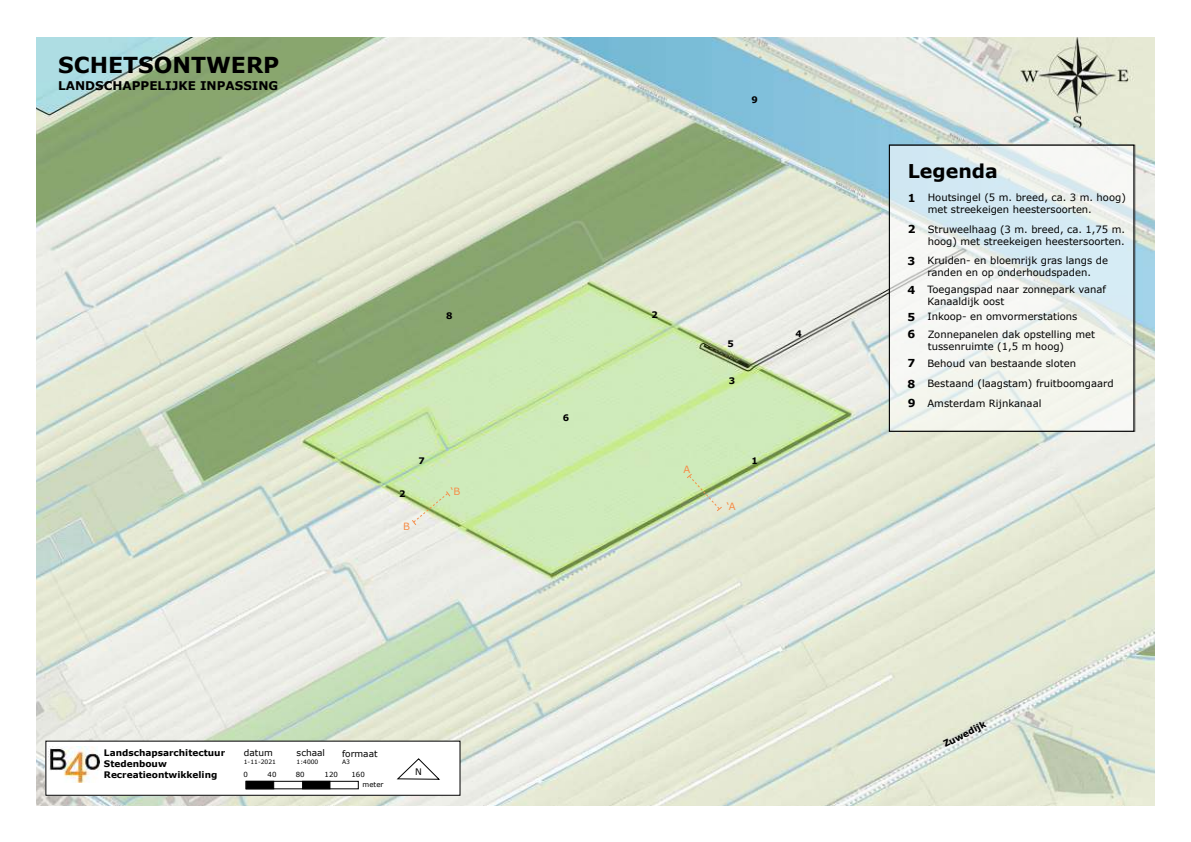
<style>
.page{position:relative;width:1191px;height:842px;background:#fff}
.page>*{position:absolute;margin:0;border:0;box-sizing:border-box;transform-origin:0 0}
.t1{font:700 22px "Verdana";color:#000}
.t2{font:700 19px "Verdana";color:#000}
.t3{font:700 12px "Verdana";color:#000}
.t4{font:700 11px "Verdana";color:#000}
.t5{font:10px/12px "Verdana";color:#000}
.t6{font:10px "Verdana";color:#f68d48}
.t7{font:700 9px/10.8px "Verdana";color:#000}
.t8{font:9px "Verdana";color:#000}
.t9{font:7px/9.7px "Verdana";color:#000}
.t10{font:6px "Verdana";color:#000}
.s1{font-weight:700;font-size:11px}
</style>
<div class="page">
<div style="left:1115px;top:787px;width:40px;height:19px;background:#e8ebd6"></div>
<img style="left:36px;top:37px;width:1119px;height:768px">
<div style="left:46px;top:741px;width:414px;height:54px;background:#fff"></div>
<div style="left:45px;top:741px;width:415px;height:55px;border:1px solid #000"></div>
<img style="left:49px;top:747px;width:51px;height:36px">
<svg style="left:396px;top:758px;width:44px;height:22px"></svg>
<div style="left:245px;top:781px;width:114px;height:8px;border:1px solid #000"></div>
<div style="left:302px;top:781px;width:28px;height:8px;background:#000"></div>
<div style="left:246px;top:781px;width:28px;height:8px;background:#000"></div>
<svg style="left:685px;top:473px;width:38px;height:39px"></svg>
<svg style="left:411px;top:490px;width:40px;height:36px"></svg>
<svg style="left:891px;top:147px;width:241px;height:283px;fill:#f3f4f2"></svg>
<div style="left:889px;top:145px;width:245px;height:287px;border:1px solid #000"></div>
<h1 class="t1" style="left:58px;top:57px;width:223px">SCHETSONTWERP</h1>
<p class="t3" style="left:58px;top:81px;width:222px">LANDSCHAPPELIJKE INPASSING</p>
<p class="t7" style="left:446px;top:312px;width:8px">8</p>
<p class="t7" style="left:399px;top:489px;width:8px">2</p>
<p class="t7" style="left:418px;top:456px;width:8px">7</p>
<p class="t6" style="left:403px;top:522px;width:8px">B</p>
<p class="t6" style="left:451px;top:487px;width:11px">‘B</p>
<p class="t7" style="left:104px;top:748px;width:123px">Landschapsarchitectuur<br>Stedenbouw<br>Recreatieontwikkeling</p>
<p class="t8" style="left:342px;top:749px;width:37px">formaat</p>
<p class="t8" style="left:244px;top:749px;width:31px">datum</p>
<p class="t10" style="left:244px;top:759px;width:34px">1-11-2021</p>
<p class="t8" style="left:297px;top:749px;width:30px">schaal</p>
<p class="t10" style="left:297px;top:759px;width:23px">1:4000</p>
<p class="t10" style="left:342px;top:759px;width:9px">A3</p>
<p class="t9" style="left:243px;top:770px;width:6px">0</p>
<p class="t9" style="left:267px;top:770px;width:10px">40</p>
<p class="t9" style="left:296px;top:770px;width:10px">80</p>
<p class="t9" style="left:325px;top:770px;width:15px">120</p>
<p class="t9" style="left:362px;top:770px;width:22px;text-indent:-11px">160 meter</p>
<p class="t8" style="left:415px;top:768px;width:8px">N</p>
<p class="t7" style="left:563px;top:413px;width:8px">6</p>
<p class="t7" style="left:751px;top:95px;width:8px">9</p>
<p class="t7" style="left:651px;top:310px;width:8px">2</p>
<p class="t6" style="left:683px;top:465px;width:8px">A</p>
<p class="t7" style="left:727px;top:339px;width:8px">5</p>
<p class="t7" style="left:728px;top:376px;width:8px">3</p>
<p class="t6" style="left:726px;top:502px;width:11px">‘A</p>
<p class="t7" style="left:751px;top:456px;width:8px">1</p>
<p class="t7" style="left:795px;top:329px;width:8px">4</p>
<h2 class="t2" style="left:907px;top:163px;width:92px">Legenda</h2>
<p class="t5" style="left:927px;top:192px;width:200px">Houtsingel (5 m. breed, ca. 3 m. hoog) met streekeigen heestersoorten.</p>
<p class="t4" style="left:907px;top:193px;width:9px">1</p>
<p class="t4" style="left:907px;top:224px;width:9px">2</p>
<p class="t4" style="left:907px;top:256px;width:9px">3</p>
<p class="t4" style="left:907px;top:286px;width:9px">4</p>
<p class="t5" style="left:927px;top:224px;width:199px">Struweelhaag (3 m. breed, ca. 1,75 m. hoog) met streekeigen heestersoorten.</p>
<p class="t5" style="left:927px;top:255px;width:182px">Kruiden- en bloemrijk gras langs de randen en op onderhoudspaden.</p>
<p class="t5" style="left:927px;top:284px;width:180px">Toegangspad naar zonnepark vanaf<br>Kanaaldijk oost</p>
<p class="t5" style="left:907px;top:311px;width:171px"><span class="s1">5</span> Inkoop- en omvormerstations</p>
<p class="t5" style="left:907px;top:357px;width:170px"><span class="s1">7</span> Behoud van bestaande sloten</p>
<p class="t4" style="left:907px;top:379px;width:9px">8</p>
<p class="t5" style="left:907px;top:398px;width:135px"><span class="s1">9</span> Amsterdam Rijnkanaal</p>
<p class="t4" style="left:907px;top:329px;width:9px">6</p>
<p class="t5" style="left:927px;top:329px;width:169px">Zonnepanelen dak opstelling met tussenruimte (1,5 m hoog)</p>
<p class="t5" style="left:927px;top:378px;width:188px">Bestaand (laagstam) fruitboomgaard</p>
<p class="t7" style="left:941px;top:740px;width:48px;rotate:-27deg">Zuwedijk</p>
</div>
